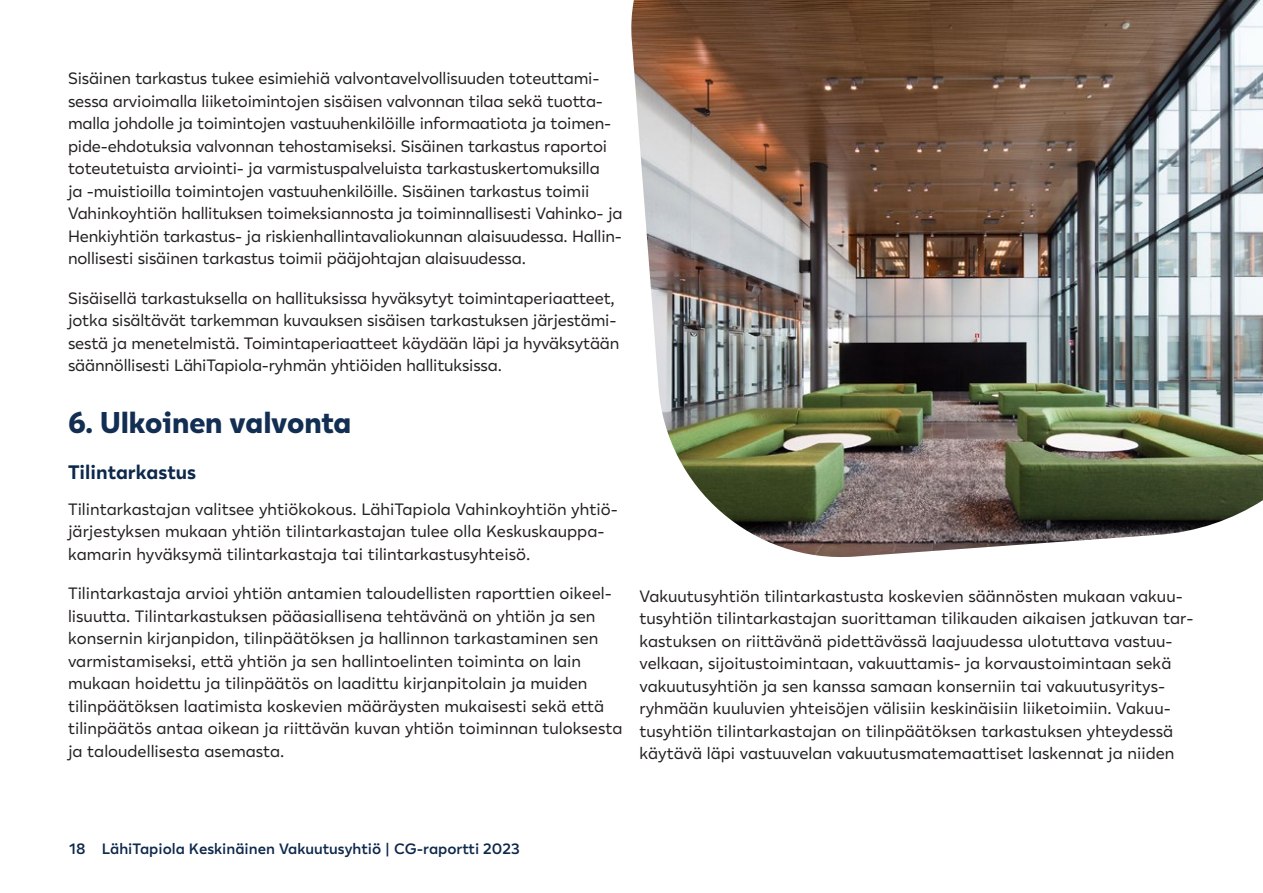
<style>
.page{position:relative;width:1263px;height:893px;background:#fff}
.page>*{position:absolute;margin:0;border:0;box-sizing:border-box;transform-origin:0 0}
.H2_otsikko{font:800 30px "Lahi Tapiola Sans";color:#122e53}
.H3_väliotsikko{font:700 19.5px "Lahi Tapiola Sans";color:#0d284b}
.leipis{font:16.5px/22.5px "Lahi Tapiola Sans";color:#231f20}
.t1{font:600 15px "Lahi Tapiola Sans";color:#0d284b}
</style>
<div class="page">
<img style="left:631px;top:0;width:632px;height:558px">
<p class="leipis" style="left:68px;top:66px;width:556px">Sisäinen tarkastus tukee esimiehiä valvontavelvollisuuden toteuttami&shy;sessa arvioimalla liiketoimintojen sisäisen valvonnan tilaa sekä tuotta&shy;malla johdolle ja toimintojen vastuuhenkilöille informaatiota ja toimen&shy;pide-ehdotuksia valvonnan tehostamiseksi. Sisäinen tarkastus raportoi toteutetuista arviointi- ja varmistuspalveluista tarkastuskertomuksilla<br>ja -muistioilla toimintojen vastuuhenkilöille. Sisäinen tarkastus toimii Vahinkoyhtiön hallituksen toimeksiannosta ja toiminnallisesti Vahinko- ja Henkiyhtiön tarkastus- ja riskienhallintavaliokunnan alaisuudessa. Hallin&shy;nollisesti sisäinen tarkastus toimii pääjohtajan alaisuudessa.</p>
<p class="leipis" style="left:68px;top:286px;width:553px">Sisäisellä tarkastuksella on hallituksissa hyväksytyt toimintaperiaatteet, jotka sisältävät tarkemman kuvauksen sisäisen tarkastuksen järjestämi&shy;sestä ja menetelmistä. Toimintaperiaatteet käydään läpi ja hyväksytään säännöllisesti LähiTapiola-ryhmän yhtiöiden hallituksissa.</p>
<h2 class="H2_otsikko" style="left:68px;top:397px;width:285px">6. Ulkoinen valvonta</h2>
<h3 class="H3_väliotsikko" style="left:68px;top:458px;width:130px">Tilintarkastus</h3>
<p class="leipis" style="left:68px;top:496px;width:551px">Tilintarkastajan valitsee yhtiökokous. LähiTapiola Vahinkoyhtiön yhtiö&shy;järjestyksen mukaan yhtiön tilintarkastajan tulee olla Keskuskauppa&shy;kamarin hyväksymä tilintarkastaja tai tilintarkastusyhteisö.</p>
<p class="leipis" style="left:68px;top:581px;width:556px">Tilintarkastaja arvioi yhtiön antamien taloudellisten raporttien oikeel&shy;lisuutta. Tilintarkastuksen pääasiallisena tehtävänä on yhtiön ja sen konsernin kirjanpidon, tilinpäätöksen ja hallinnon tarkastaminen sen varmistamiseksi, että yhtiön ja sen hallintoelinten toiminta on lain mukaan hoidettu ja tilinpäätös on laadittu kirjanpitolain ja muiden tilinpäätöksen laatimista koskevien määräysten mukaisesti sekä että tilinpäätös antaa oikean ja riittävän kuvan yhtiön toiminnan tuloksesta ja taloudellisesta asemasta.</p>
<p class="leipis" style="left:639px;top:584px;width:555px">Vakuutusyhtiön tilintarkastusta koskevien säännösten mukaan vakuu&shy;tusyhtiön tilintarkastajan suorittaman tilikauden aikaisen jatkuvan tar&shy;kastuksen on riittävänä pidettävässä laajuudessa ulotuttava vastuu&shy;velkaan, sijoitustoimintaan, vakuuttamis- ja korvaustoimintaan sekä vakuutusyhtiön ja sen kanssa samaan konserniin tai vakuutusyritys&shy;ryhmään kuuluvien yhteisöjen välisiin keskinäisiin liiketoimiin. Vakuu&shy;tusyhtiön tilintarkastajan on tilinpäätöksen tarkastuksen yhteydessä käytävä läpi vastuuvelan vakuutusmatemaattiset laskennat ja niiden</p>
<p class="t1" style="left:69px;top:837px;width:452px">18 LähiTapiola Keskinäinen Vakuutusyhtiö | CG-raportti 2023</p>
</div>
